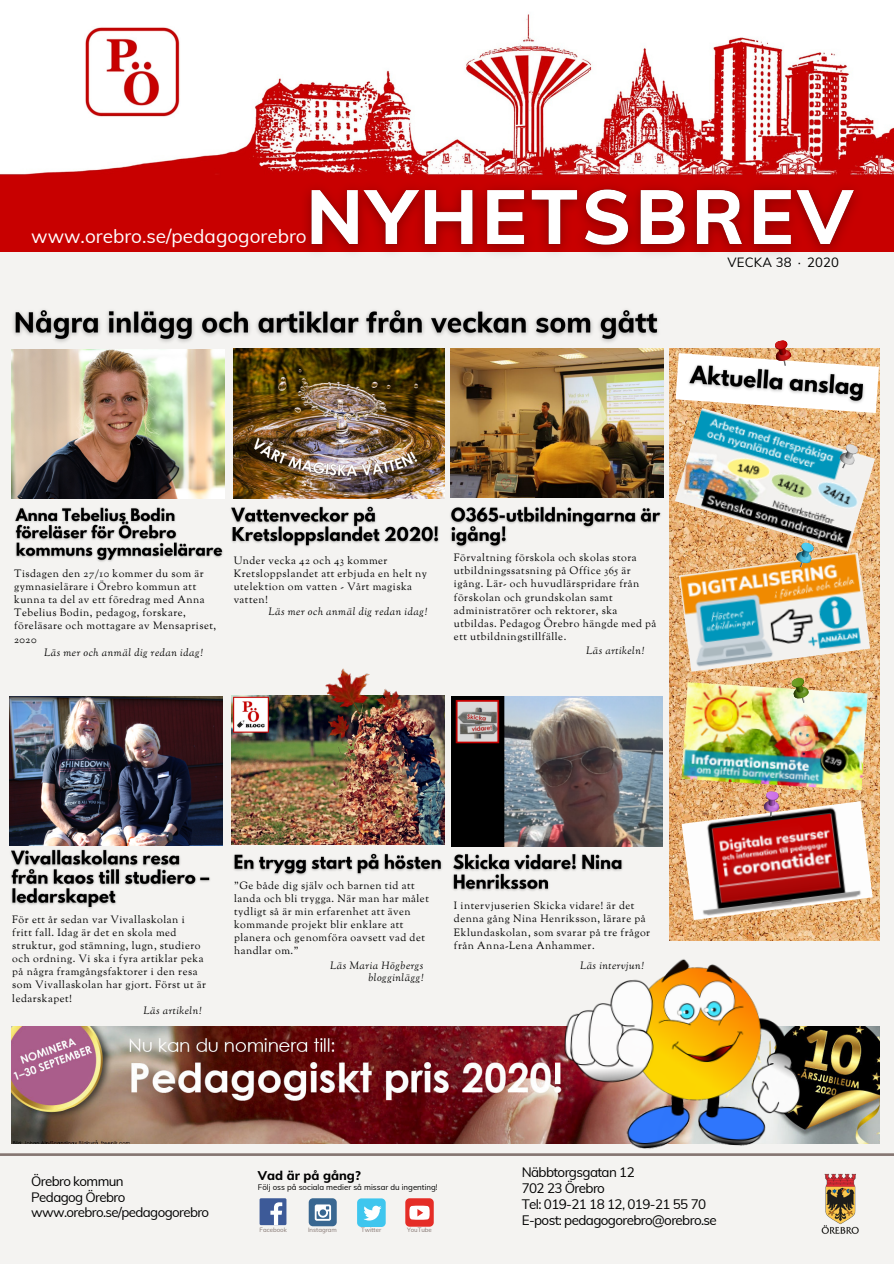
<style>
.page{position:relative;width:894px;height:1264px;background:#fff}
.page>*{position:absolute;margin:0;border:0;box-sizing:border-box;transform-origin:0 0}
.t1{font:18.9px "Muli";color:#fff}
.t2{font:13.5px/15.9px "Muli";letter-spacing:-.045em;color:#000}
.t3{font:13.35px/15.6px "Muli";letter-spacing:-.045em;color:#000}
.t4{font:13.05px "Muli";letter-spacing:.015em;color:#000}
.t5{font:800 12.6px "Muli";color:#000}
.t6{font:10.5px/13px "Sorts Mill Goudy";letter-spacing:.045em;color:#000}
.t7{font:italic 10.5px/12.8px "Sorts Mill Goudy";letter-spacing:.045em;color:#000;text-align:right}
.t8{font:7.95px "Muli";color:#000}
.t9{font:6.15px "Muli";color:#857672}
</style>
<div class="page">
<div style="left:0;top:0;width:893px;height:1263px;background:#f4f3f1"></div>
<img style="left:0;top:0;width:893px;height:252px">
<img style="left:84px;top:27px;width:96px;height:90px">
<div style="left:308px;top:1198px;width:28px;height:27px;background:#396791;border-radius:4px"></div>
<svg style="left:315px;top:1204px;width:16px;height:16px"></svg>
<div style="left:259px;top:1198px;width:27px;height:27px;background:#3d5a98"></div>
<svg style="left:270px;top:1202px;width:12px;height:23px"></svg>
<div style="left:405px;top:1198px;width:28px;height:28px;background:#e52d27;border-radius:4px"></div>
<svg style="left:409px;top:1205px;width:20px;height:14px"></svg>
<div style="left:357px;top:1198px;width:28px;height:28px;background:#3fc6ee;border-radius:4px"></div>
<svg style="left:364px;top:1205px;width:17px;height:15px"></svg>
<img style="left:821px;top:1173px;width:38px;height:61px">
<svg style="left:0;top:1153px;width:893px;height:2px"></svg>
<img style="left:12px;top:350px;width:213px;height:148px">
<img style="left:233px;top:349px;width:211px;height:149px">
<img style="left:450px;top:349px;width:213px;height:148px">
<img style="left:12px;top:1026px;width:867px;height:117px">
<img style="left:10px;top:696px;width:213px;height:149px">
<img style="left:669px;top:349px;width:210px;height:591px">
<img style="left:681px;top:801px;width:191px;height:119px">
<svg style="left:762px;top:790px;width:18px;height:27px"></svg>
<img style="left:674px;top:408px;width:200px;height:143px">
<svg style="left:836px;top:442px;width:23px;height:27px"></svg>
<img style="left:678px;top:552px;width:191px;height:119px">
<svg style="left:793px;top:541px;width:21px;height:27px"></svg>
<img style="left:681px;top:682px;width:186px;height:108px">
<svg style="left:790px;top:676px;width:20px;height:27px"></svg>
<svg style="left:675px;top:340px;width:203px;height:73px"></svg>
<img style="left:231px;top:695px;width:213px;height:149px">
<img style="left:554px;top:959px;width:263px;height:197px">
<img style="left:451px;top:696px;width:211px;height:150px">
<img style="left:452px;top:853px;width:171px;height:38px">
<img style="left:323px;top:668px;width:48px;height:52px">
<img style="left:285px;top:146px;width:593px;height:108px">
<img style="left:13px;top:310px;width:646px;height:32px">
<img style="left:15px;top:507px;width:208px;height:55px">
<img style="left:231px;top:506px;width:208px;height:41px">
<img style="left:450px;top:506px;width:211px;height:42px">
<img style="left:9px;top:844px;width:206px;height:65px">
<img style="left:233px;top:853px;width:209px;height:23px">
<img style="left:323px;top:712px;width:34px;height:32px">
<img style="left:371px;top:689px;width:34px;height:31px">
<h1 class="t1" style="left:31px;top:224px;width:277px">www.orebro.se/pedagogorebro</h1>
<p class="t4" style="left:727px;top:254px;width:113px">VECKA 38 ∙ 2020</p>
<p class="t6" style="left:14px;top:568px;width:203px">Tisdagen den 27/10 kommer du som är gymnasielärare i Örebro kommun att kunna ta del av ett föredrag med Anna<br>Tebelius Bodin, pedagog, forskare, föreläsare och mottagare av Mensapriset,<br>2020</p>
<p class="t7" style="left:44px;top:647px;width:160px">Läs mer och anmäl dig redan idag!</p>
<p class="t6" style="left:233px;top:554px;width:195px">Under vecka 42 och 43 kommer<br>Kretsloppslandet att erbjuda en helt ny utelektion om vatten - Vårt magiska vatten!</p>
<p class="t7" style="left:268px;top:606px;width:160px">Läs mer och anmäl dig redan idag!</p>
<p class="t6" style="left:454px;top:552px;width:204px">Förvaltning förskola och skolas stora utbildningssatsning på Office 365 är igång. Lär- och huvudlärspridare från förskolan och grundskolan samt administratörer och rektorer, ska utbildas. Pedagog Örebro hängde med på ett utbildningstillfälle.</p>
<p class="t7" style="left:586px;top:645px;width:60px">Läs artikeln!</p>
<p class="t6" style="left:12px;top:914px;width:195px">För ett år sedan var Vivallaskolan i fritt fall. Idag är det en skola med struktur, god stämning, lugn, studiero och ordning. Vi ska i fyra artiklar peka på några framgångsfaktorer i den resa som Vivallaskolan har gjort. Först ut är ledarskapet!</p>
<p class="t7" style="left:143px;top:1005px;width:60px">Läs artikeln!</p>
<p class="t6" style="left:234px;top:879px;width:196px">"Ge både dig själv och barnen tid att landa och bli trygga. När man har målet tydligt så är min erfarenhet att även kommande projekt blir enklare att planera och genomföra oavsett vad det handlar om."</p>
<p class="t7" style="left:330px;top:959px;width:95px">Läs Maria Högbergs blogginlägg!</p>
<p class="t6" style="left:454px;top:900px;width:198px">I intervjuserien Skicka vidare! är det denna gång Nina Henriksson, lärare på Eklundaskolan, som svarar på tre frågor från Anna-Lena Anhammer.</p>
<p class="t7" style="left:580px;top:960px;width:65px">Läs intervjun!</p>
<p class="t3" style="left:31px;top:1172px;width:179px">Örebro kommun<br>Pedagog Örebro www.orebro.se/pedagogorebro</p>
<p class="t2" style="left:521px;top:1164px;width:114px">Näbbtorgsgatan 12<br>702 23 Örebro</p>
<p class="t5" style="left:258px;top:1167px;width:104px">Vad är på gång?</p>
<p class="t8" style="left:258px;top:1182px;width:181px">Följ oss på sociala medier så missar du ingenting!</p>
<p class="t2" style="left:521px;top:1196px;width:186px">Tel: 019-21 18 12, 019-21 55 70</p>
<p class="t2" style="left:521px;top:1211px;width:197px">E-post: pedagogorebro@orebro.se</p>
<p class="t9" style="left:259px;top:1225px;width:29px">Facebook</p>
<p class="t9" style="left:308px;top:1225px;width:30px">Instagram</p>
<p class="t9" style="left:361px;top:1226px;width:22px">Twitter</p>
<p class="t9" style="left:407px;top:1226px;width:26px">YouTube</p>
</div>
